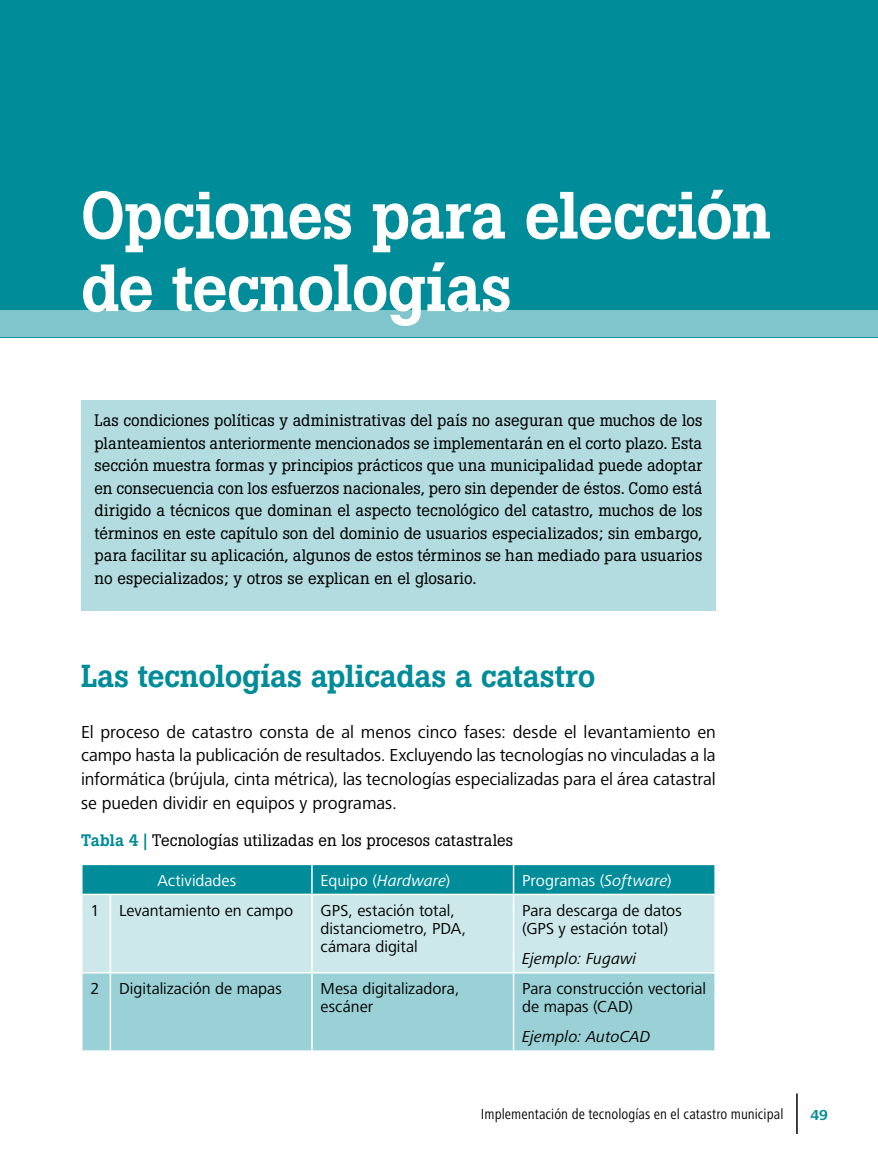
<style>
.page{position:relative;width:878px;height:1161px;background:#fff}
.page>*{position:absolute;margin:0;border:0;box-sizing:border-box;transform-origin:0 0}
.t1{font:500 66px/72.6px "Boton";letter-spacing:-.02em;color:#fff}
.t2{font:500 31.5px "Boton";letter-spacing:-.01em;color:#008c99}
.t3{font:18px/24px "Frutiger Next LT";letter-spacing:-.005em;color:#000;text-align:justify}
.t4{font:16.5px/22.5px "Boton";letter-spacing:.005em;color:#000;text-align:justify}
.t5{font:16.5px/18.1px "Frutiger Next LT";color:#000}
.t6{font:16.5px "Frutiger Next LT";color:#fff}
.t7{font:italic 16.5px "Frutiger Next LT";color:#000}
.t8{font:condensed 15px "Frutiger Next LT";color:#000}
.t9{font:700 15px "Frutiger Next LT";color:#008c99}
.s1{font-weight:500;color:#008c99}
.s2{font-style:italic}
</style>
<div class="page">
<hr style="left:796px;top:1094px;width:1px;height:40px;background:#000">
<div style="left:0;top:0;width:878px;height:338px;background:#008c99"></div>
<div style="left:0;top:310px;width:878px;height:28px;background:#80c5cc"></div>
<div style="left:81px;top:400px;width:635px;height:211px;background:#b3dce0"></div>
<div style="left:82px;top:895px;width:632px;height:77px;background:#cce8eb"></div>
<div style="left:82px;top:974px;width:632px;height:76px;background:#99d1d6"></div>
<svg style="left:81px;top:864px;width:634px;height:30px;background:#0e929e"></svg>
<hr style="left:110px;top:895px;width:1px;height:77px;background:#fff">
<hr style="left:311px;top:895px;width:2px;height:77px;background:#fff">
<hr style="left:513px;top:895px;width:1px;height:77px;background:#fff">
<hr style="left:110px;top:974px;width:1px;height:76px;background:#fff">
<hr style="left:311px;top:974px;width:2px;height:76px;background:#fff">
<hr style="left:513px;top:974px;width:1px;height:76px;background:#fff">
<h1 class="t1" style="left:81px;top:179px;width:691px">Opciones para elección de tecnologías</h1>
<p class="t4" style="left:94px;top:409px;width:609px">Las condiciones políticas y administrativas del país no aseguran que muchos de los planteamientos anteriormente mencionados se implementarán en el corto plazo. Esta sección muestra formas y principios prácticos que una municipalidad puede adoptar en consecuencia con los esfuerzos nacionales, pero sin depender de éstos. Como está dirigido a técnicos que dominan el aspecto tecnológico del catastro, muchos de los términos en este capítulo son del dominio de usuarios especializados; sin embargo, para facilitar su aplicación, algunos de estos términos se han mediado para usuarios no especializados; y otros se explican en el glosario.</p>
<h2 class="t2" style="left:81px;top:657px;width:516px">Las tecnologías aplicadas a catastro</h2>
<p class="t3" style="left:81px;top:720px;width:636px">El proceso de catastro consta de al menos cinco fases: desde el levantamiento en campo hasta la publicación de resultados. Excluyendo las tecnologías no vinculadas a la informática (brújula, cinta métrica), las tecnologías especializadas para el área catastral se pueden dividir en equipos y programas.</p>
<p class="t4" style="left:81px;top:829px;width:433px"><span class="s1">Tabla 4 |</span> Tecnologías utilizadas en los procesos catastrales</p>
<p class="t6" style="left:157px;top:871px;width:80px">Actividades</p>
<p class="t6" style="left:320px;top:871px;width:131px">Equipo (<span class="s2">Hardware</span>)</p>
<p class="t6" style="left:522px;top:871px;width:151px">Programas (<span class="s2">Software</span>)</p>
<p class="t5" style="left:90px;top:901px;width:204px">1 Levantamiento en campo</p>
<p class="t5" style="left:320px;top:901px;width:147px">GPS, estación total, distanciometro, PDA, cámara digital</p>
<p class="t5" style="left:522px;top:901px;width:161px">Para descarga de datos (GPS y estación total)</p>
<p class="t7" style="left:522px;top:950px;width:116px">Ejemplo: Fugawi</p>
<p class="t5" style="left:90px;top:980px;width:193px">2 Digitalización de mapas</p>
<p class="t5" style="left:320px;top:980px;width:140px">Mesa digitalizadora, escáner</p>
<p class="t5" style="left:522px;top:980px;width:185px">Para construcción vectorial de mapas (CAD)</p>
<p class="t7" style="left:522px;top:1028px;width:130px">Ejemplo: AutoCAD</p>
<p class="t8" style="left:481px;top:1106px;width:304px">Implementación de tecnologías en el catastro municipal</p>
<p class="t9" style="left:810px;top:1106px;width:19px">49</p>
</div>
